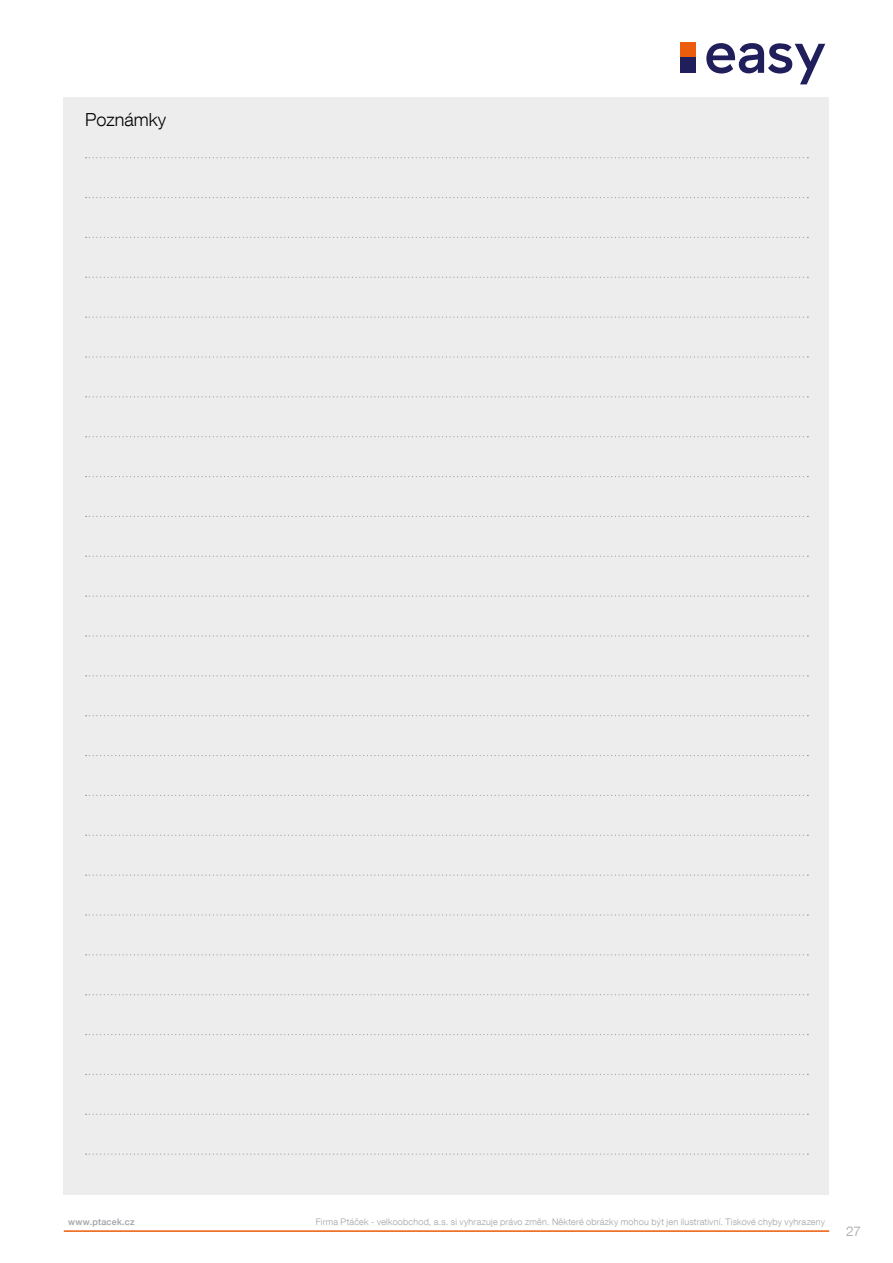
<style>
.page{position:relative;width:893px;height:1263px;background:#fff}
.page>*{position:absolute;margin:0;border:0;box-sizing:border-box;transform-origin:0 0}
.t1{font:300 18px "Helvetica Neue LT Com";color:#000}
.t2{font:300 13.5px "Helvetica Neue LT Com";color:#9fa0a5}
.t3{font:300 9px "Helvetica Neue LT Com";letter-spacing:.025em;color:#9fa0a5}
.t4{font:500 9px "Helvetica Neue LT Com";letter-spacing:.025em;color:#9fa0a5}
</style>
<div class="page">
<div style="left:680px;top:43px;width:15px;height:15px;background:#eb5d0b"></div>
<div style="left:680px;top:58px;width:15px;height:15px;background:#201e5b"></div>
<svg style="left:706px;top:43px;width:119px;height:41px"></svg>
<hr style="left:64px;top:1230px;width:765px;height:2px;background:#eb5d0b">
<div style="left:64px;top:98px;width:765px;height:1097px;background:#ededed"></div>
<svg style="left:86px;top:157px;width:722px;height:1px"></svg>
<svg style="left:86px;top:556px;width:722px;height:1px"></svg>
<svg style="left:86px;top:356px;width:722px;height:2px"></svg>
<svg style="left:86px;top:755px;width:722px;height:1px"></svg>
<svg style="left:86px;top:1034px;width:722px;height:1px"></svg>
<svg style="left:86px;top:197px;width:722px;height:1px"></svg>
<svg style="left:86px;top:595px;width:722px;height:2px"></svg>
<svg style="left:86px;top:396px;width:722px;height:1px"></svg>
<svg style="left:86px;top:795px;width:722px;height:1px"></svg>
<svg style="left:86px;top:1074px;width:722px;height:1px"></svg>
<svg style="left:86px;top:237px;width:722px;height:1px"></svg>
<svg style="left:86px;top:635px;width:722px;height:2px"></svg>
<svg style="left:86px;top:436px;width:722px;height:1px"></svg>
<svg style="left:86px;top:835px;width:722px;height:1px"></svg>
<svg style="left:86px;top:1114px;width:722px;height:1px"></svg>
<svg style="left:86px;top:277px;width:722px;height:1px"></svg>
<svg style="left:86px;top:675px;width:722px;height:1px"></svg>
<svg style="left:86px;top:954px;width:722px;height:1px"></svg>
<svg style="left:86px;top:476px;width:722px;height:1px"></svg>
<svg style="left:86px;top:874px;width:722px;height:2px"></svg>
<svg style="left:86px;top:1153px;width:722px;height:2px"></svg>
<svg style="left:86px;top:316px;width:722px;height:2px"></svg>
<svg style="left:86px;top:715px;width:722px;height:1px"></svg>
<svg style="left:86px;top:994px;width:722px;height:1px"></svg>
<svg style="left:86px;top:516px;width:722px;height:1px"></svg>
<svg style="left:86px;top:914px;width:722px;height:1px"></svg>
<h1 class="t1" style="left:85px;top:109px;width:83px">Poznámky</h1>
<p class="t4" style="left:68px;top:1216px;width:68px">www.ptacek.cz</p>
<p class="t3" style="left:316px;top:1216px;width:511px">Firma Ptáček - velkoobchod, a.s. si vyhrazuje právo změn. Některé obrázky mohou být jen ilustrativní. Tiskové chyby vyhrazeny</p>
<h2 class="t2" style="left:846px;top:1223px;width:16px">27</h2>
</div>
